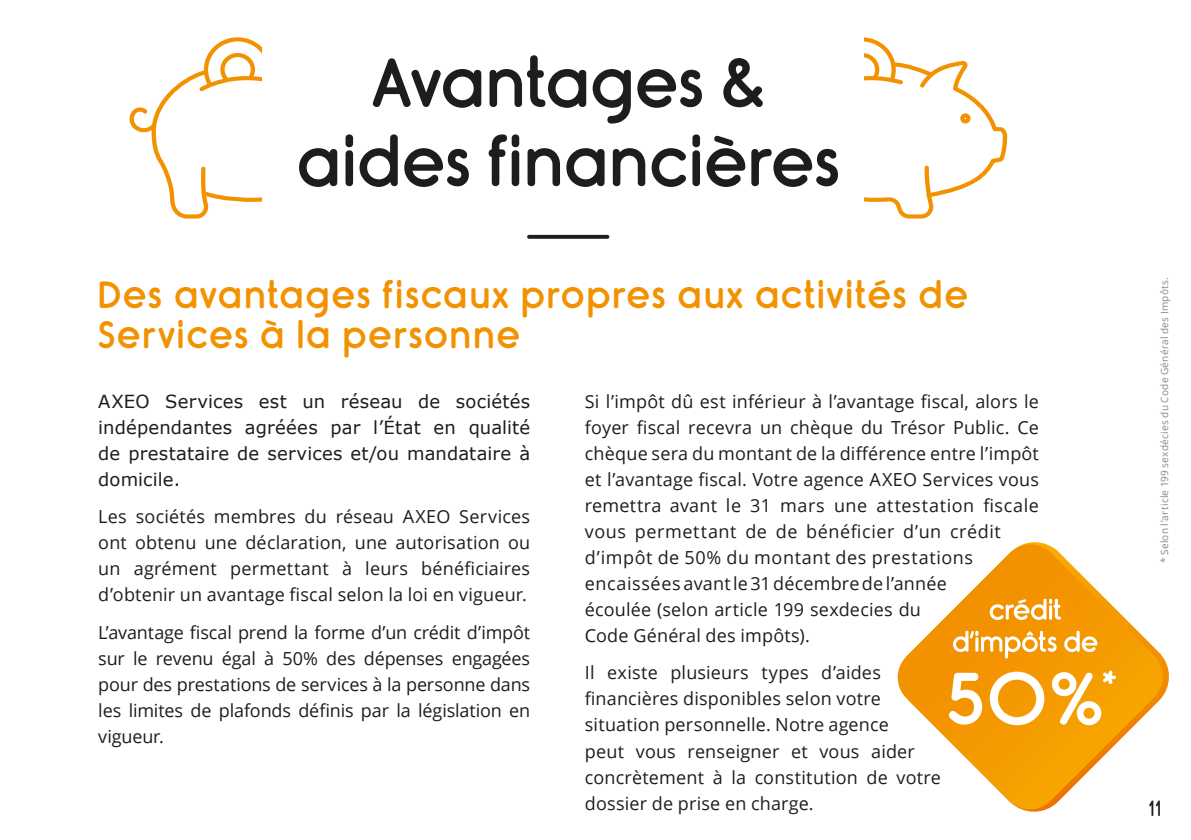
<style>
.page{position:relative;width:1191px;height:840px;background:#fff}
.page>*{position:absolute;margin:0;border:0;box-sizing:border-box;transform-origin:0 0}
.Titre{font:65.8px/79px "Rimouski Sb";letter-spacing:.02em;color:#1d1d1b;text-align:center}
.Sous-titre{font:36px/40px "Rimouski Sb";letter-spacing:.06em;color:#f39200}
.t1{font:22px "Rimouski";color:#1d1d1b}
.Texte_courant{font:18px/26px "Open Sans";letter-spacing:.01em;color:#1d1d1b}
.Texte_courant-2{font:18px/26px "Verdana";letter-spacing:.005em;color:#1d1d1b;text-align:justify}
.Texte_courant-3{font:10px "Open Sans";letter-spacing:.025em;color:#878787}
</style>
<div class="page">
<svg style="left:529px;top:235px;width:78px;height:4px"></svg>
<svg style="left:129px;top:37px;width:133px;height:182px"></svg>
<svg style="left:864px;top:37px;width:144px;height:182px"></svg>
<svg style="left:897px;top:544px;width:268px;height:268px"></svg>
<svg style="left:949px;top:598px;width:166px;height:148px"></svg>
<p class="Titre" style="left:297px;top:44px;width:544px">Avantages &amp; aides financières</p>
<p class="Sous-titre" style="left:98px;top:275px;width:871px">Des avantages fiscaux propres aux activités de<br>Services à la personne</p>
<p class="Texte_courant-2" style="left:98px;top:388px;width:433px">AXEO Services est un réseau de sociétés indépendantes agréées par l’État en qualité de prestataire de services et/ou mandataire à domicile.</p>
<p class="Texte_courant" style="left:98px;top:503px;width:433px;text-align:justify">Les sociétés membres du réseau AXEO Services ont obtenu une déclaration, une autorisation ou un agrément permettant à leurs bénéficiaires d’obtenir un avantage fiscal selon la loi en vigueur.</p>
<p class="Texte_courant" style="left:98px;top:618px;width:433px;text-align:justify">L’avantage fiscal prend la forme d’un crédit d’impôt sur le revenu égal à 50% des dépenses engagées pour des prestations de services à la personne dans les limites de plafonds définis par la législation en vigueur.</p>
<p class="Texte_courant" style="left:585px;top:387px;width:456px">Si l’impôt dû est inférieur à l’avantage fiscal, alors le foyer fiscal recevra un chèque du Trésor Public. Ce chèque sera du montant de la différence entre l’impôt et l’avantage fiscal. Votre agence AXEO Services vous remettra avant le 31 mars une attestation fiscale vous permettant de de bénéficier d’un crédit d’impôt de 50% du montant des prestations encaissées avant le 31 décembre de l’année<br>écoulée (selon article 199 sexdecies du<br>Code Général des impôts).</p>
<p class="Texte_courant" style="left:585px;top:659px;width:357px">Il existe plusieurs types d’aides financières disponibles selon votre situation personnelle. Notre agence<br>peut vous renseigner et vous aider concrètement à la constitution de votre dossier de prise en charge.</p>
<p class="Texte_courant-3" style="left:1157px;top:562px;width:286px;rotate:-90deg">* Selon l’article 199 sexdécies du Code Général des Impôts.</p>
<p class="t1" style="left:1149px;top:796px;width:14px">11</p>
</div>
